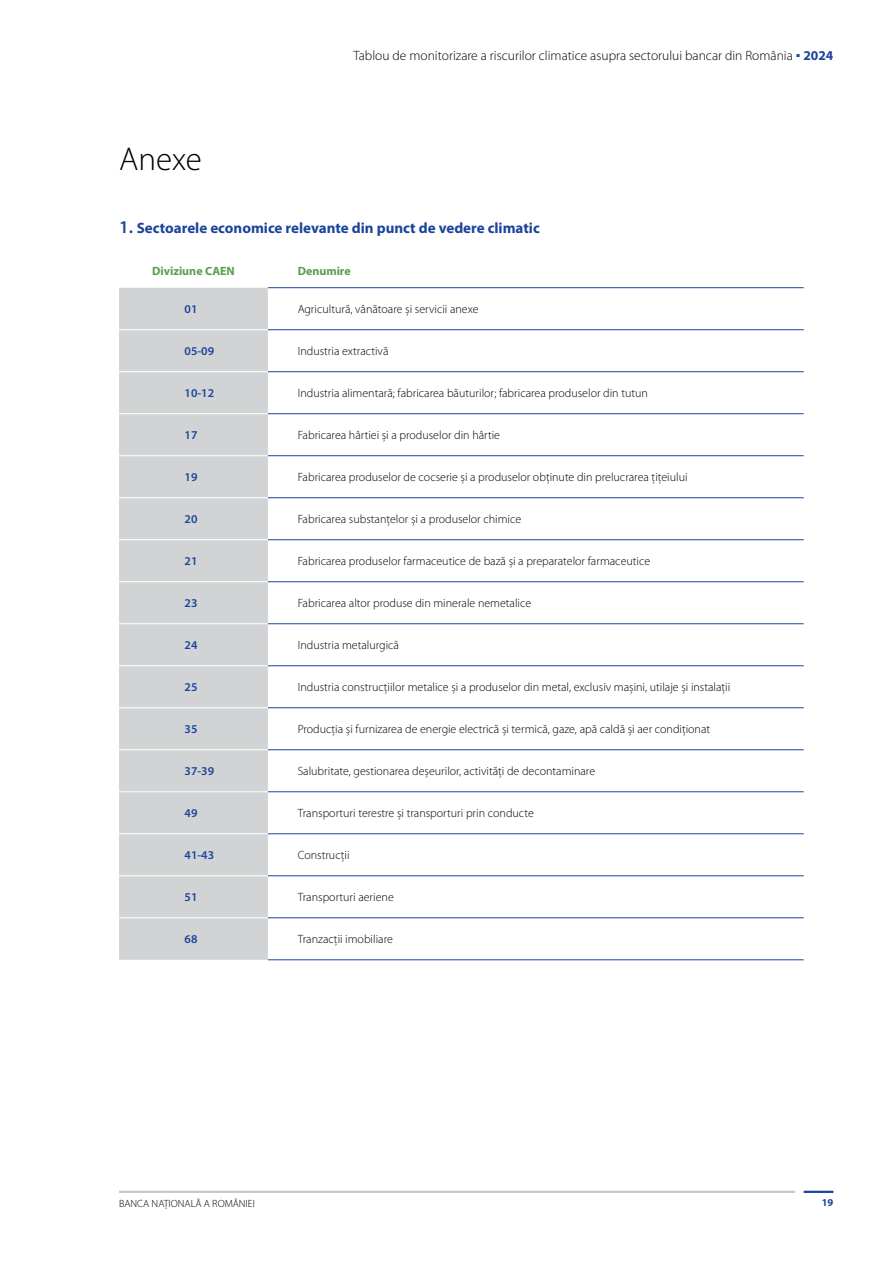
<style>
.page{position:relative;width:893px;height:1263px;background:#fff}
.page>*{position:absolute;margin:0;border:0;box-sizing:border-box;transform-origin:0 0}
.t1{font:300 33px "Myriad Pro";color:#000}
.t2{font:700 15px "Myriad Pro";color:#1c449c}
.t3{font:300 13.5px "Myriad Pro";color:#000}
.t4{font:300 12px "Myriad Pro";color:#000}
.t5{font:600 12px "Myriad Pro";color:#1c449c}
.t6{font:700 12px "Myriad Pro";color:#599f4d}
.t7{font:300 10.5px "Myriad Pro";color:#000}
.t8{font:700 10.5px "Myriad Pro";color:#1c449c}
.s1{font-family:"Times New Roman";font-weight:400;color:#1c449c}
.s2{font-weight:700;color:#1c449c}
.s3{font-weight:600;font-size:18px}
</style>
<div class="page">
<hr style="left:804px;top:1191px;width:29px;height:2px;background:#1c449c">
<hr style="left:119px;top:1191px;width:676px;height:2px;background:#c7c8ca">
<svg style="left:119px;top:287px;width:685px;height:632px"></svg>
<div style="left:119px;top:288px;width:149px;height:672px;background:#d1d3d4"></div>
<hr style="left:268px;top:329px;width:536px;height:1px;background:#1c449c">
<hr style="left:268px;top:371px;width:536px;height:1px;background:#1c449c">
<hr style="left:268px;top:413px;width:536px;height:1px;background:#1c449c">
<hr style="left:268px;top:455px;width:536px;height:1px;background:#1c449c">
<hr style="left:268px;top:497px;width:536px;height:1px;background:#1c449c">
<hr style="left:268px;top:539px;width:536px;height:1px;background:#1c449c">
<hr style="left:268px;top:581px;width:536px;height:1px;background:#1c449c">
<hr style="left:268px;top:623px;width:536px;height:1px;background:#1c449c">
<hr style="left:268px;top:665px;width:536px;height:1px;background:#1c449c">
<hr style="left:268px;top:707px;width:536px;height:1px;background:#1c449c">
<hr style="left:268px;top:749px;width:536px;height:1px;background:#1c449c">
<hr style="left:268px;top:791px;width:536px;height:1px;background:#1c449c">
<hr style="left:268px;top:833px;width:536px;height:1px;background:#1c449c">
<hr style="left:268px;top:875px;width:536px;height:1px;background:#1c449c">
<hr style="left:268px;top:917px;width:536px;height:1px;background:#1c449c">
<hr style="left:268px;top:287px;width:536px;height:1px;background:#1c449c">
<hr style="left:268px;top:959px;width:536px;height:1px;background:#1c449c">
<hr style="left:119px;top:329px;width:149px;height:1px;background:#fff">
<hr style="left:119px;top:371px;width:149px;height:1px;background:#fff">
<hr style="left:119px;top:413px;width:149px;height:1px;background:#fff">
<hr style="left:119px;top:455px;width:149px;height:1px;background:#fff">
<hr style="left:119px;top:497px;width:149px;height:1px;background:#fff">
<hr style="left:119px;top:539px;width:149px;height:1px;background:#fff">
<hr style="left:119px;top:581px;width:149px;height:1px;background:#fff">
<hr style="left:119px;top:623px;width:149px;height:1px;background:#fff">
<hr style="left:119px;top:665px;width:149px;height:1px;background:#fff">
<hr style="left:119px;top:707px;width:149px;height:1px;background:#fff">
<hr style="left:119px;top:749px;width:149px;height:1px;background:#fff">
<hr style="left:119px;top:791px;width:149px;height:1px;background:#fff">
<hr style="left:119px;top:833px;width:149px;height:1px;background:#fff">
<hr style="left:119px;top:875px;width:149px;height:1px;background:#fff">
<hr style="left:119px;top:917px;width:149px;height:1px;background:#fff">
<h1 class="t1" style="left:119px;top:141px;width:84px">Anexe</h1>
<p class="t3" style="left:353px;top:48px;width:482px">Tablou de monitorizare a riscurilor climatice asupra sectorului bancar din România <span class="s1">▪</span> <span class="s2">2024</span></p>
<p class="t2" style="left:119px;top:218px;width:422px"><span class="s3">1.</span> Sectoarele economice relevante din punct de vedere climatic</p>
<p class="t6" style="left:152px;top:263px;width:84px">Diviziune CAEN</p>
<p class="t6" style="left:298px;top:263px;width:55px">Denumire</p>
<p class="t5" style="left:185px;top:302px;width:14px">01</p>
<p class="t4" style="left:298px;top:303px;width:182px">Agricultură, vânătoare și servicii anexe</p>
<p class="t5" style="left:185px;top:344px;width:31px">05-09</p>
<p class="t4" style="left:298px;top:345px;width:92px">Industria extractivă</p>
<p class="t5" style="left:185px;top:386px;width:31px">10-12</p>
<p class="t4" style="left:298px;top:387px;width:352px">Industria alimentară; fabricarea băuturilor; fabricarea produselor din tutun</p>
<p class="t5" style="left:185px;top:428px;width:14px">17</p>
<p class="t4" style="left:298px;top:429px;width:204px">Fabricarea hârtiei și a produselor din hârtie</p>
<p class="t5" style="left:185px;top:470px;width:14px">19</p>
<p class="t4" style="left:298px;top:471px;width:391px">Fabricarea produselor de cocserie și a produselor obținute din prelucrarea țițeiului</p>
<p class="t5" style="left:185px;top:512px;width:14px">20</p>
<p class="t4" style="left:298px;top:513px;width:225px">Fabricarea substanțelor și a produselor chimice</p>
<p class="t5" style="left:185px;top:554px;width:14px">21</p>
<p class="t4" style="left:298px;top:555px;width:354px">Fabricarea produselor farmaceutice de bază și a preparatelor farmaceutice</p>
<p class="t5" style="left:185px;top:596px;width:14px">23</p>
<p class="t4" style="left:298px;top:597px;width:235px">Fabricarea altor produse din minerale nemetalice</p>
<p class="t5" style="left:185px;top:638px;width:14px">24</p>
<p class="t4" style="left:298px;top:639px;width:103px">Industria metalurgică</p>
<p class="t5" style="left:185px;top:680px;width:14px">25</p>
<p class="t4" style="left:298px;top:681px;width:434px">Industria construcțiilor metalice și a produselor din metal, exclusiv mașini, utilaje și instalații</p>
<p class="t5" style="left:185px;top:722px;width:14px">35</p>
<p class="t4" style="left:298px;top:723px;width:414px">Producția și furnizarea de energie electrică și termică, gaze, apă caldă și aer condiționat</p>
<p class="t5" style="left:185px;top:764px;width:31px">37-39</p>
<p class="t4" style="left:298px;top:765px;width:299px">Salubritate, gestionarea deșeurilor, activități de decontaminare</p>
<p class="t5" style="left:185px;top:806px;width:14px">49</p>
<p class="t4" style="left:298px;top:807px;width:238px">Transporturi terestre și transporturi prin conducte</p>
<p class="t5" style="left:185px;top:848px;width:31px">41-43</p>
<p class="t4" style="left:298px;top:849px;width:53px">Construcții</p>
<p class="t5" style="left:185px;top:890px;width:14px">51</p>
<p class="t4" style="left:298px;top:891px;width:98px">Transporturi aeriene</p>
<p class="t5" style="left:185px;top:932px;width:14px">68</p>
<p class="t4" style="left:298px;top:933px;width:97px">Tranzacții imobiliare</p>
<p class="t7" style="left:119px;top:1197px;width:137px">BANCA NAȚIONALĂ A ROMÂNIEI</p>
<p class="t8" style="left:822px;top:1195px;width:13px">19</p>
</div>
